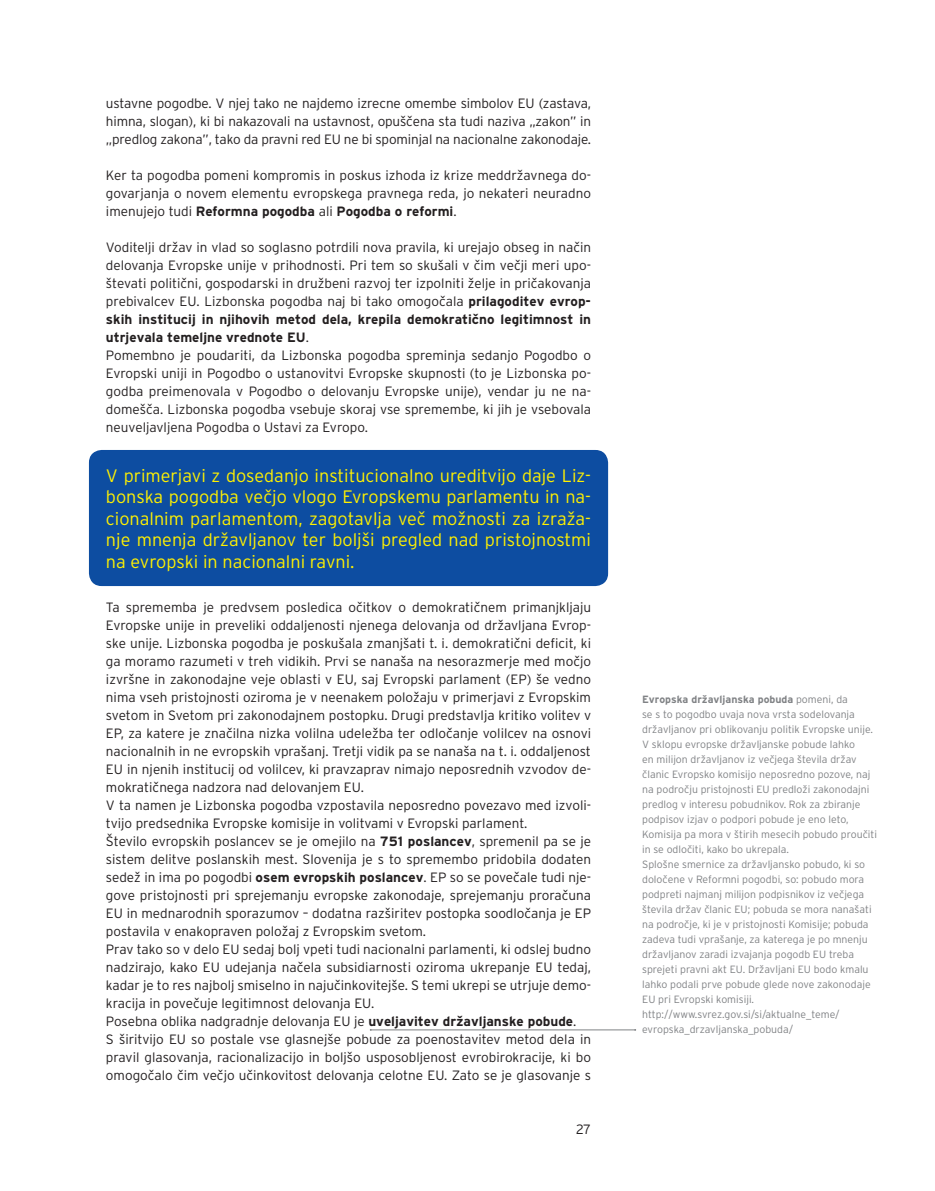
<style>
.page{position:relative;width:935px;height:1191px;background:#fff}
.page>*{position:absolute;margin:0;border:0;box-sizing:border-box;transform-origin:0 0}
.t1{font:300 18px/21.6px "Interstate FBCC";color:#fff101;text-align:justify}
.t2{font:300 13.5px/18px "Interstate FBCC";color:#231f20;text-align:justify}
.t3{font:300 10.5px/15px "Interstate FBCC";color:#808285}
.s1{font-weight:700}
</style>
<div class="page">
<div style="left:89px;top:450px;width:519px;height:136px;background:#0d4da1;border-radius:13px"></div>
<hr style="left:370px;top:1029px;width:265px;height:1px;background:#808285">
<p class="t2" style="left:106px;top:95px;width:486px">ustavne pogodbe. V njej tako ne najdemo izrecne omembe simbolov EU (zastava, himna, slogan), ki bi nakazovali na ustavnost, opuščena sta tudi naziva „zakon” in „predlog zakona”, tako da pravni red EU ne bi spominjal na nacionalne zakonodaje.</p>
<p class="t2" style="left:106px;top:167px;width:486px">Ker ta pogodba pomeni kompromis in poskus izhoda iz krize meddržavnega do&shy;govarjanja o novem elementu evropskega pravnega reda, jo nekateri neuradno imenujejo tudi <span class="s1">Reformna pogodba</span> ali <span class="s1">Pogodba o reformi</span>.</p>
<p class="t2" style="left:106px;top:239px;width:486px;text-align:left">Voditelji držav in vlad so soglasno potrdili nova pravila, ki urejajo obseg in način delovanja Evropske unije v prihodnosti. Pri tem so skušali v čim večji meri upo&shy;števati politični, gospodarski in družbeni razvoj ter izpolniti želje in pričakovanja prebivalcev EU. Lizbonska pogodba naj bi tako omogočala <span class="s1">prilagoditev evrop&shy;skih institucij in njihovih metod dela, krepila demokratično legitimnost in utrjevala temeljne vrednote EU</span>.<br>Pomembno je poudariti, da Lizbonska pogodba spreminja sedanjo Pogodbo o Evropski uniji in Pogodbo o ustanovitvi Evropske skupnosti (to je Lizbonska po&shy;godba preimenovala v Pogodbo o delovanju Evropske unije), vendar ju ne na&shy;domešča. Lizbonska pogodba vsebuje skoraj vse spremembe, ki jih je vsebovala neuveljavljena Pogodba o Ustavi za Evropo.</p>
<p class="t1" style="left:106px;top:466px;width:486px">V primerjavi z dosedanjo institucionalno ureditvijo daje Liz&shy;bonska pogodba večjo vlogo Evropskemu parlamentu in na&shy;cionalnim parlamentom, zagotavlja več možnosti za izraža&shy;nje mnenja državljanov ter boljši pregled nad pristojnostmi na evropski in nacionalni ravni.</p>
<p class="t2" style="left:106px;top:599px;width:486px;text-align:left">Ta sprememba je predvsem posledica očitkov o demokratičnem primanjkljaju Evropske unije in preveliki oddaljenosti njenega delovanja od državljana Evrop&shy;ske unije. Lizbonska pogodba je poskušala zmanjšati t. i. demokratični deficit, ki ga moramo razumeti v treh vidikih. Prvi se nanaša na nesorazmerje med močjo izvršne in zakonodajne veje oblasti v EU, saj Evropski parlament (EP) še vedno nima vseh pristojnosti oziroma je v neenakem položaju v primerjavi z Evropskim svetom in Svetom pri zakonodajnem postopku. Drugi predstavlja kritiko volitev v EP, za katere je značilna nizka volilna udeležba ter odločanje volilcev na osnovi nacionalnih in ne evropskih vprašanj. Tretji vidik pa se nanaša na t. i. oddaljenost EU in njenih institucij od volilcev, ki pravzaprav nimajo neposrednih vzvodov de&shy;mokratičnega nadzora nad delovanjem EU.<br>V ta namen je Lizbonska pogodba vzpostavila neposredno povezavo med izvoli&shy;tvijo predsednika Evropske komisije in volitvami v Evropski parlament.<br>Število evropskih poslancev se je omejilo na <span class="s1">751 poslancev</span>, spremenil pa se je sistem delitve poslanskih mest. Slovenija je s to spremembo pridobila dodaten sedež in ima po pogodbi <span class="s1">osem evropskih poslancev</span>. EP so se povečale tudi nje&shy;gove pristojnosti pri sprejemanju evropske zakonodaje, sprejemanju proračuna EU in mednarodnih sporazumov – dodatna razširitev postopka soodločanja je EP postavila v enakopraven položaj z Evropskim svetom.<br>Prav tako so v delo EU sedaj bolj vpeti tudi nacionalni parlamenti, ki odslej budno nadzirajo, kako EU udejanja načela subsidiarnosti oziroma ukrepanje EU tedaj, kadar je to res najbolj smiselno in najučinkovitejše. S temi ukrepi se utrjuje demo&shy;kracija in povečuje legitimnost delovanja EU.<br>Posebna oblika nadgradnje delovanja EU je <span class="s1">uveljavitev državljanske pobude</span>.<br>S širitvijo EU so postale vse glasnejše pobude za poenostavitev metod dela in pravil glasovanja, racionalizacijo in boljšo usposobljenost evrobirokracije, ki bo omogočalo čim večjo učinkovitost delovanja celotne EU. Zato se je glasovanje s</p>
<p class="t2" style="left:576px;top:1121px;width:16px">27</p>
<p class="t3" style="left:642px;top:693px;width:236px"><span class="s1">Evropska državljanska pobuda</span> pomeni, da<br>se s to pogodbo uvaja nova vrsta sodelovanja državljanov pri oblikovanju politik Evropske unije.<br>V sklopu evropske državljanske pobude lahko<br>en milijon državljanov iz večjega števila držav članic Evropsko komisijo neposredno pozove, naj na področju pristojnosti EU predloži zakonodajni predlog v interesu pobudnikov. Rok za zbiranje podpisov izjav o podpori pobude je eno leto, Komisija pa mora v štirih mesecih pobudo proučiti in se odločiti, kako bo ukrepala.<br>Splošne smernice za državljansko pobudo, ki so določene v Reformni pogodbi, so: pobudo mora podpreti najmanj milijon podpisnikov iz večjega števila držav članic EU; pobuda se mora nanašati na področje, ki je v pristojnosti Komisije; pobuda zadeva tudi vprašanje, za katerega je po mnenju državljanov zaradi izvajanja pogodb EU treba sprejeti pravni akt EU. Državljani EU bodo kmalu lahko podali prve pobude glede nove zakonodaje EU pri Evropski komisiji. http://www.svrez.gov.si/si/aktualne_teme/ evropska_drzavljanska_pobuda/</p>
</div>
